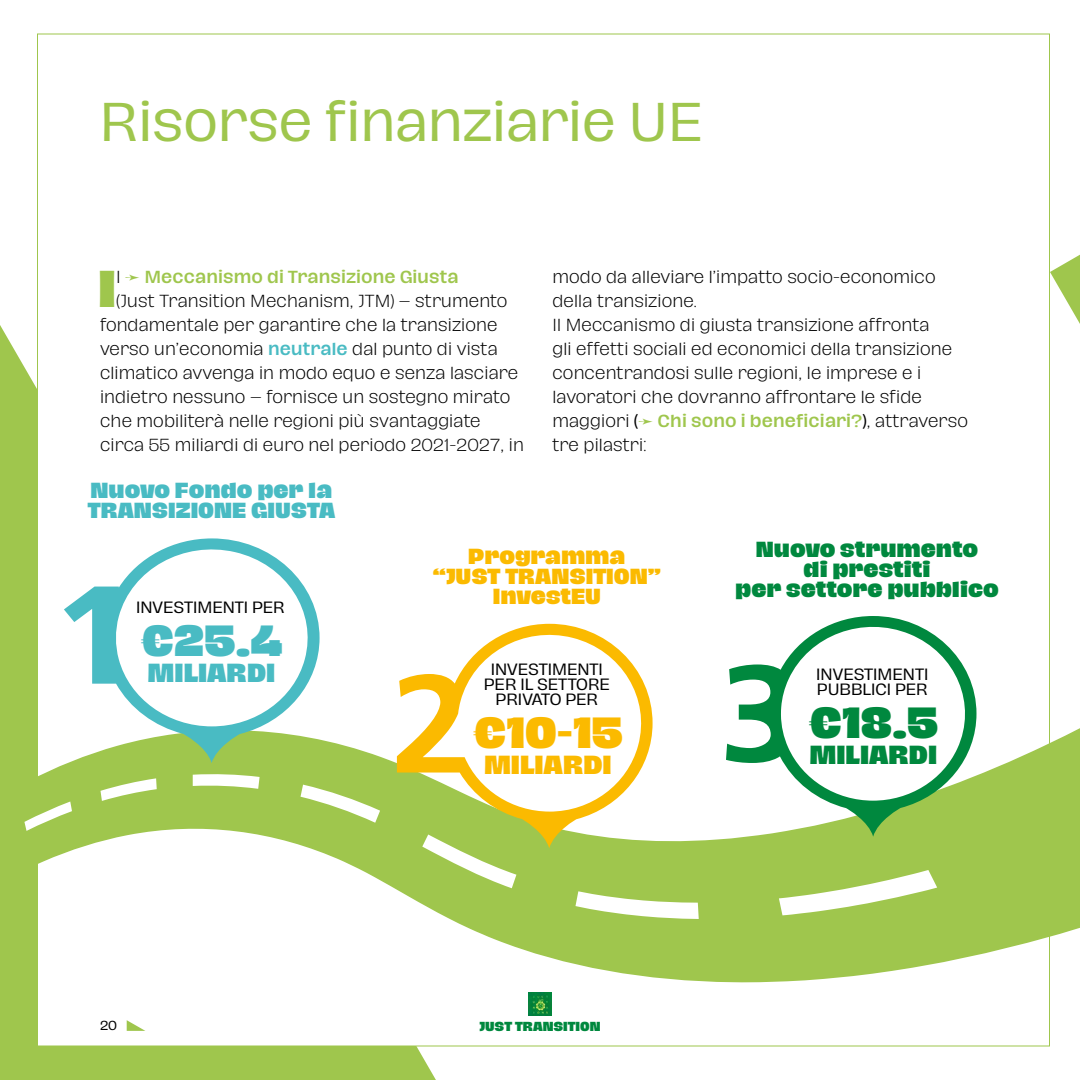
<style>
.page{position:relative;width:1080px;height:1080px;background:#fff}
.page>*{position:absolute;margin:0;border:0;box-sizing:border-box;transform-origin:0 0}
.t1{font:50px "Hagrid Text";color:#9fc64d}
.t2{font:800 47.5px "Hagrid Text";color:#9fc64d}
.t3{font:800 40px "Hagrid Text";color:#fbba00}
.t4{font:800 40px "Hagrid Text";color:#49bbc3}
.t5{font:800 40px "Hagrid Text";color:#00883e}
.t6{font:800 24px "Hagrid Text";color:#49bbc3}
.t7{font:800 24px "Hagrid Text";color:#fbba00}
.t8{font:800 24px "Hagrid Text";color:#00883e}
.t9{font:800 20px/20px "Hagrid Text";color:#00883e;text-align:center}
.t10{font:800 20px/20px "Hagrid Text";color:#fbba00;text-align:center}
.t11{font:800 20px/20px "Hagrid Text";color:#49bbc3}
.t12{font:300 16px/24px "Hagrid Text";letter-spacing:.01em;color:#000}
.t13{font:500 16px "Hagrid Text";letter-spacing:.01em;color:#9fc64d}
.t14{font:15px/15px "Hagrid Text";color:#000;text-align:center}
.t15{font:800 12px "Hagrid Text";color:#00883e}
.t16{font:12px "Hagrid Text";color:#000}
.s1{font-weight:300;color:#000}
.s2{font-weight:500;color:#49bbc3}
.s3{font-weight:400}
.s4{color:#9fc64d}
.s5{font-weight:500;color:#9fc64d}
</style>
<div class="page">
<div style="left:0;top:325px;width:454px;height:755px;background:#9fc64d"></div>
<div style="left:37px;top:34px;width:1013px;height:1012px;background:#fff"></div>
<img style="left:528px;top:993px;width:24px;height:23px">
<svg style="left:127px;top:1020px;width:18px;height:11px"></svg>
<svg style="left:1026px;top:33px;width:54px;height:1014px"></svg>
<svg style="left:0;top:728px;width:1080px;height:255px;fill:#9fc64d"></svg>
<svg style="left:24px;top:802px;width:48px;height:29px"></svg>
<svg style="left:101px;top:778px;width:56px;height:23px"></svg>
<svg style="left:193px;top:774px;width:67px;height:15px"></svg>
<svg style="left:301px;top:785px;width:79px;height:38px"></svg>
<svg style="left:422px;top:848px;width:94px;height:40px"></svg>
<svg style="left:575px;top:891px;width:124px;height:28px"></svg>
<svg style="left:779px;top:870px;width:158px;height:45px"></svg>
<svg style="left:64px;top:538px;width:256px;height:225px"></svg>
<svg style="left:726px;top:616px;width:252px;height:221px"></svg>
<svg style="left:397px;top:624px;width:256px;height:224px"></svg>
<h1 class="t1" style="left:100px;top:94px;width:604px">Risorse finanziarie UE</h1>
<h2 class="t2" style="left:98px;top:263px;width:20px">I</h2>
<p class="t13" style="left:117px;top:268px;width:343px"><span class="s1">l</span> ➛ Meccanismo di Transizione Giusta</p>
<p class="t12" style="left:117px;top:289px;width:392px">(Just Transition Mechanism, JTM) – strumento</p>
<p class="t12" style="left:100px;top:313px;width:399px">fondamentale per garantire che la transizione</p>
<p class="t12" style="left:100px;top:337px;width:399px">verso un’economia <span class="s2">neutrale</span> dal punto di vista</p>
<p class="t12" style="left:100px;top:361px;width:420px">climatico avvenga in modo equo e senza lasciare</p>
<p class="t12" style="left:100px;top:385px;width:412px">indietro nessuno – fornisce un sostegno mirato</p>
<p class="t12" style="left:100px;top:409px;width:382px">che mobiliterà nelle regioni più svantaggiate</p>
<p class="t12" style="left:100px;top:433px;width:425px">circa 55 miliardi di euro nel periodo 2021-2027, in</p>
<p class="t11" style="left:88px;top:482px;width:249px">Nuovo Fondo per la<br>TRANSIZIONE GIUSTA</p>
<p class="t12" style="left:552px;top:265px;width:417px">modo da alleviare l’impatto socio-economico della transizione.<br>Il Meccanismo di giusta transizione affronta<br>gli effetti sociali ed economici della transizione concentrandosi sulle regioni, le imprese e i lavoratori che dovranno affrontare le sfide maggiori <span class="s3">(</span><span class="s4">➛</span> <span class="s5">Chi sono i beneficiari?</span><span class="s3">)</span>, attraverso tre pilastri:</p>
<p class="t10" style="left:433px;top:547px;width:230px">Programma “JUST TRANSITION”<br>InvestEU</p>
<p class="t9" style="left:735px;top:540px;width:265px">Nuovo strumento<br>di prestiti<br>per settore pubblico</p>
<p class="t14" style="left:136px;top:601px;width:150px">INVESTIMENTI PER</p>
<h3 class="t4" style="left:140px;top:619px;width:144px">€25.4</h3>
<h3 class="t6" style="left:148px;top:660px;width:129px">MILIARDI</h3>
<p class="t14" style="left:484px;top:663px;width:128px">INVESTIMENTI<br>PER IL SETTORE<br>PRIVATO PER</p>
<h3 class="t3" style="left:473px;top:711px;width:152px">€10-15</h3>
<h3 class="t7" style="left:484px;top:752px;width:129px">MILIARDI</h3>
<p class="t14" style="left:816px;top:667px;width:114px;text-align:left">INVESTIMENTI<br>PUBBLICI PER</p>
<h3 class="t5" style="left:808px;top:701px;width:132px">€18.5</h3>
<h3 class="t8" style="left:810px;top:742px;width:129px">MILIARDI</h3>
<p class="t16" style="left:100px;top:1019px;width:19px">20</p>
<p class="t15" style="left:479px;top:1020px;width:123px">JUST TRANSITION</p>
</div>
